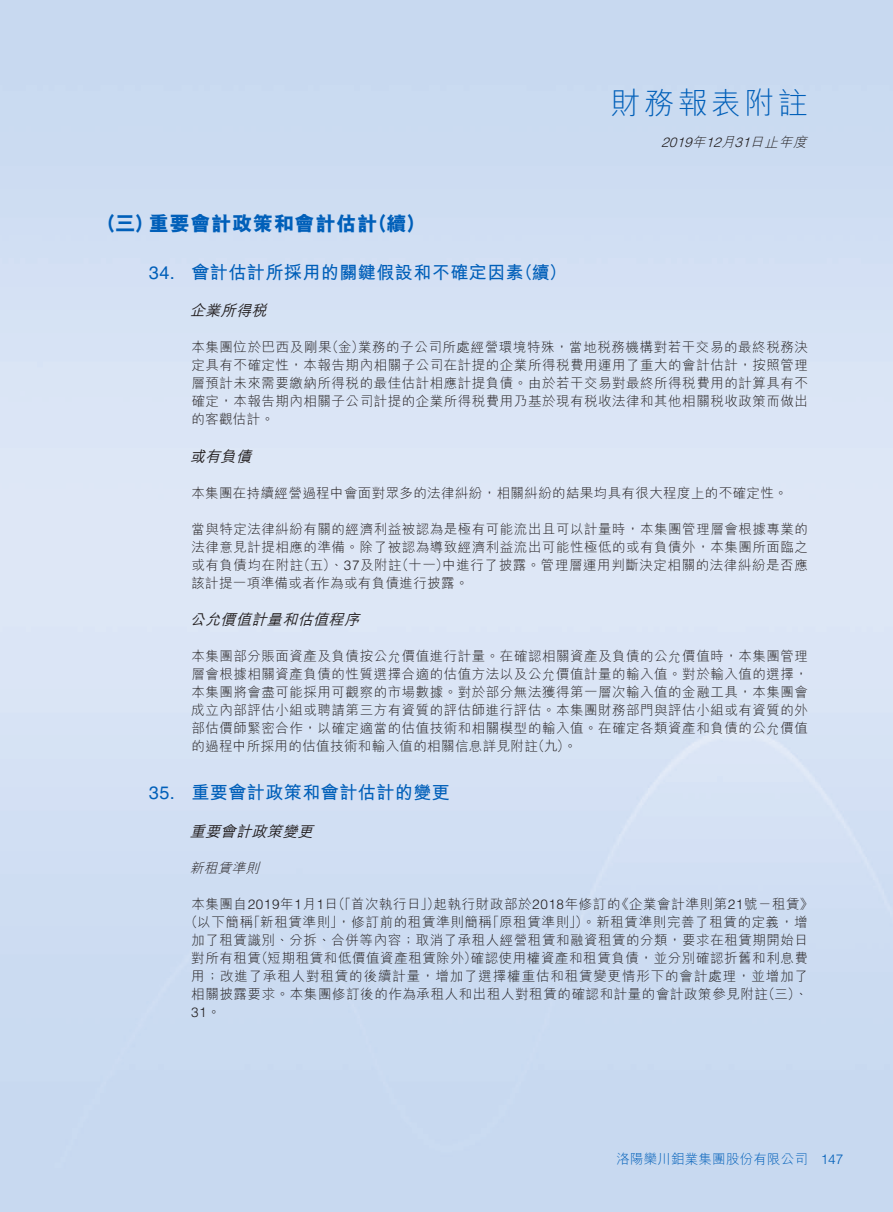
<style>
.page{position:relative;width:893px;height:1212px;background:#fff}
.page>*{position:absolute;margin:0;border:0;box-sizing:border-box;transform-origin:0 0}
.t1{font:300 30px "M Hei HK";letter-spacing:.115em;color:#005fb9}
.t2{font:800 20.25px "M Hei HK";letter-spacing:.03em;color:#005fb9}
.t3{font:700 18px "M Hei HK";letter-spacing:.03em;color:#005fb9}
.t4{font:italic 500 15px "M Hei HK";color:#231f20}
.t5{font:300 13.5px/18px "M Hei HK";letter-spacing:.045em;color:#231f20;text-align:justify}
.t6{font:300 13.5px "M Hei HK";letter-spacing:.015em;color:#005fb9}
.t7{font:italic 300 13.5px "Helvetica LT Std";color:#231f20}
.t8{font:italic 300 13.5px "M Hei HK";color:#231f20}
.t9{font:300 13.5px "Helvetica LT Std";color:#231f20}
.s1{font-family:"M Hei HK"}
.s2{font-family:"Helvetica LT Std";font-weight:400}
.s3{font-family:"Helvetica LT Std"}
</style>
<div class="page">
<h1 class="t1" style="left:611px;top:88px;width:199px">財務報表附註</h1>
<p class="t7" style="left:661px;top:134px;width:151px">2019<span class="s1">年</span>12<span class="s1">月</span>31<span class="s1">日止年度</span></p>
<h2 class="t2" style="left:96px;top:213px;width:330px">（三）重要會計政策和會計估計（續）</h2>
<h3 class="t3" style="left:149px;top:259px;width:419px"><span class="s2">34.</span> 會計估計所採用的關鍵假設和不確定因素（續）</h3>
<p class="t4" style="left:190px;top:300px;width:83px">企業所得稅</p>
<p class="t5" style="left:191px;top:338px;width:618px">本集團位於巴西及剛果（金）業務的子公司所處經營環境特殊，當地稅務機構對若干交易的最終稅務決定具有不確定性，本報告期內相關子公司在計提的企業所得稅費用運用了重大的會計估計，按照管理層預計未來需要繳納所得稅的最佳估計相應計提負債。由於若干交易對最終所得稅費用的計算具有不確定，本報告期內相關子公司計提的企業所得稅費用乃基於現有稅收法律和其他相關稅收政策而做出的客觀估計。</p>
<p class="t4" style="left:190px;top:445px;width:68px">或有負債</p>
<p class="t5" style="left:191px;top:484px;width:598px">本集團在持續經營過程中會面對眾多的法律糾紛，相關糾紛的結果均具有很大程度上的不確定性。</p>
<p class="t5" style="left:191px;top:520px;width:618px">當與特定法律糾紛有關的經濟利益被認為是極有可能流出且可以計量時，本集團管理層會根據專業的法律意見計提相應的準備。除了被認為導致經濟利益流出可能性極低的或有負債外，本集團所面臨之或有負債均在附註（五）、<span class="s3">37</span>及附註（十一）中進行了披露。管理層運用判斷決定相關的法律糾紛是否應該計提一項準備或者作為或有負債進行披露。</p>
<p class="t4" style="left:190px;top:609px;width:176px">公允價值計量和估值程序</p>
<p class="t5" style="left:191px;top:647px;width:618px">本集團部分賬面資產及負債按公允價值進行計量。在確認相關資產及負債的公允價值時，本集團管理層會根據相關資產負債的性質選擇合適的估值方法以及公允價值計量的輸入值。對於輸入值的選擇，本集團將會盡可能採用可觀察的市場數據。對於部分無法獲得第一層次輸入值的金融工具，本集團會成立內部評估小組或聘請第三方有資質的評估師進行評估。本集團財務部門與評估小組或有資質的外部估價師緊密合作，以確定適當的估值技術和相關模型的輸入值。在確定各類資產和負債的公允價值的過程中所採用的估值技術和輸入值的相關信息詳見附註（九）。</p>
<h3 class="t3" style="left:149px;top:779px;width:303px"><span class="s2">35.</span> 重要會計政策和會計估計的變更</h3>
<p class="t4" style="left:190px;top:820px;width:130px">重要會計政策變更</p>
<p class="t8" style="left:190px;top:861px;width:74px">新租賃準則</p>
<p class="t5" style="left:185px;top:895px;width:630px;text-align:center">本集團自<span class="s3">2019</span>年<span class="s3">1</span>月<span class="s3">1</span>日（「首次執行日」）起執行財政部於<span class="s3">2018</span>年修訂的《企業會計準則第<span class="s3">21</span>號－租賃》（以下簡稱「新租賃準則」，修訂前的租賃準則簡稱「原租賃準則」）。新租賃準則完善了租賃的定義，增加了租賃識別、分拆、合併等內容；取消了承租人經營租賃和融資租賃的分類，要求在租賃期開始日對所有租賃（短期租賃和低價值資產租賃除外）確認使用權資產和租賃負債，並分別確認折舊和利息費用；改進了承租人對租賃的後續計量，增加了選擇權重估和租賃變更情形下的會計處理，並增加了相關披露要求。本集團修訂後的作為承租人和出租人對租賃的確認和計量的會計政策參見附註（三）、</p>
<p class="t9" style="left:191px;top:1003px;width:31px">31<span class="s1">。</span></p>
<p class="t6" style="left:616px;top:1152px;width:228px">洛陽欒川鉬業集團股份有限公司 <span class="s3">147</span></p>
</div>
